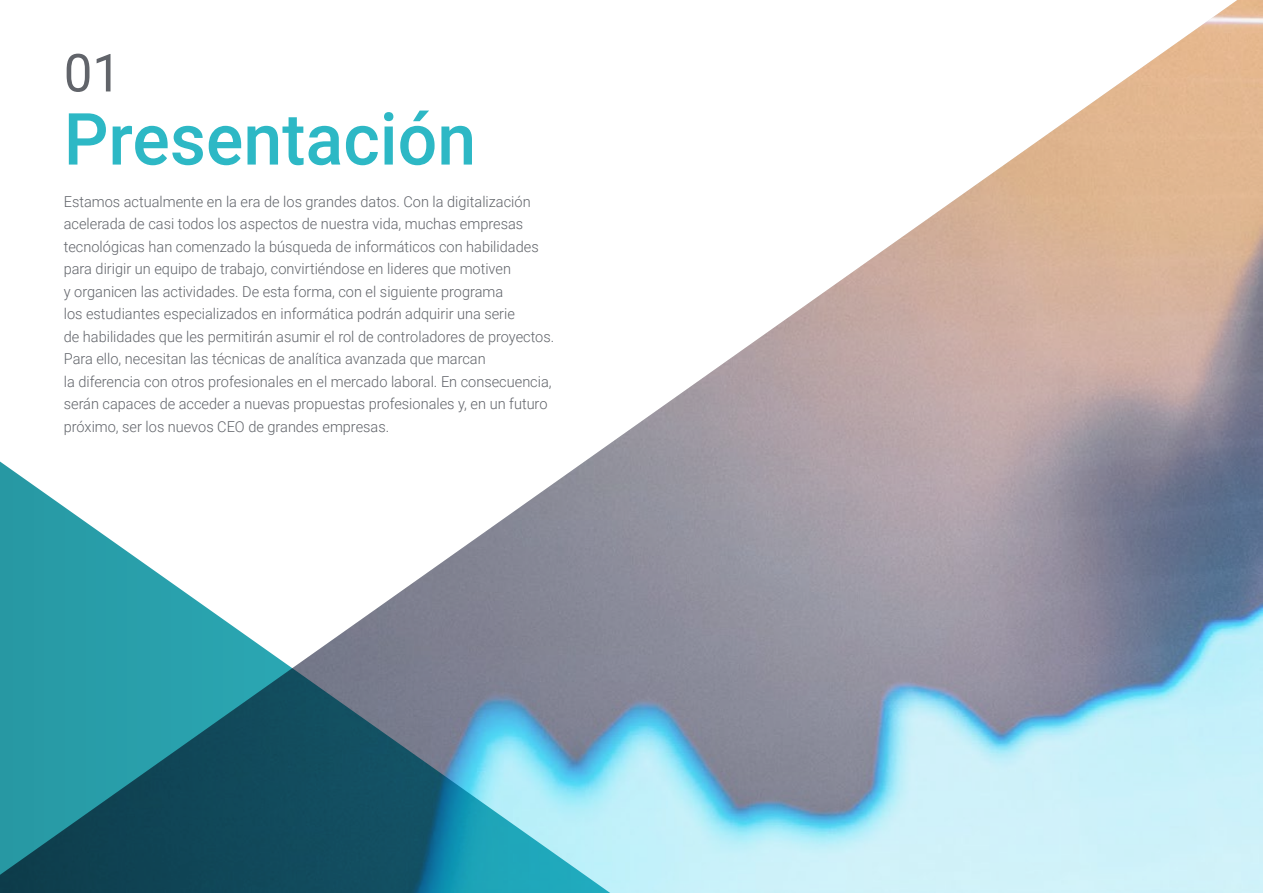
<style>
.page{position:relative;width:1263px;height:893px;background:#fff}
.page>*{position:absolute;margin:0;border:0;box-sizing:border-box;transform-origin:0 0}
.t1{font:500 72px "Roboto";color:#2db8c5}
.t2{font:52.5px "Roboto";color:#61646a}
.t3{font:300 15px/22.5px "Roboto";color:#61646a}
</style>
<div class="page">
<img style="left:607px;top:0;width:656px;height:893px">
<svg style="left:0;top:446px;width:640px;height:447px"></svg>
<h2 class="t2" style="left:64px;top:36px;width:59px">01</h2>
<h1 class="t1" style="left:64px;top:89px;width:414px">Presentación</h1>
<p class="t3" style="left:64px;top:190px;width:492px">Estamos actualmente en la era de los grandes datos. Con la digitalización acelerada de casi todos los aspectos de nuestra vida, muchas empresas tecnológicas han comenzado la búsqueda de informáticos con habilidades para dirigir un equipo de trabajo, convirtiéndose en lideres que motiven<br>y organicen las actividades. De esta forma, con el siguiente programa<br>los estudiantes especializados en informática podrán adquirir una serie<br>de habilidades que les permitirán asumir el rol de controladores de proyectos.<br>Para ello, necesitan las técnicas de analítica avanzada que marcan<br>la diferencia con otros profesionales en el mercado laboral. En consecuencia, serán capaces de acceder a nuevas propuestas profesionales y, en un futuro próximo, ser los nuevos CEO de grandes empresas.</p>
</div>
